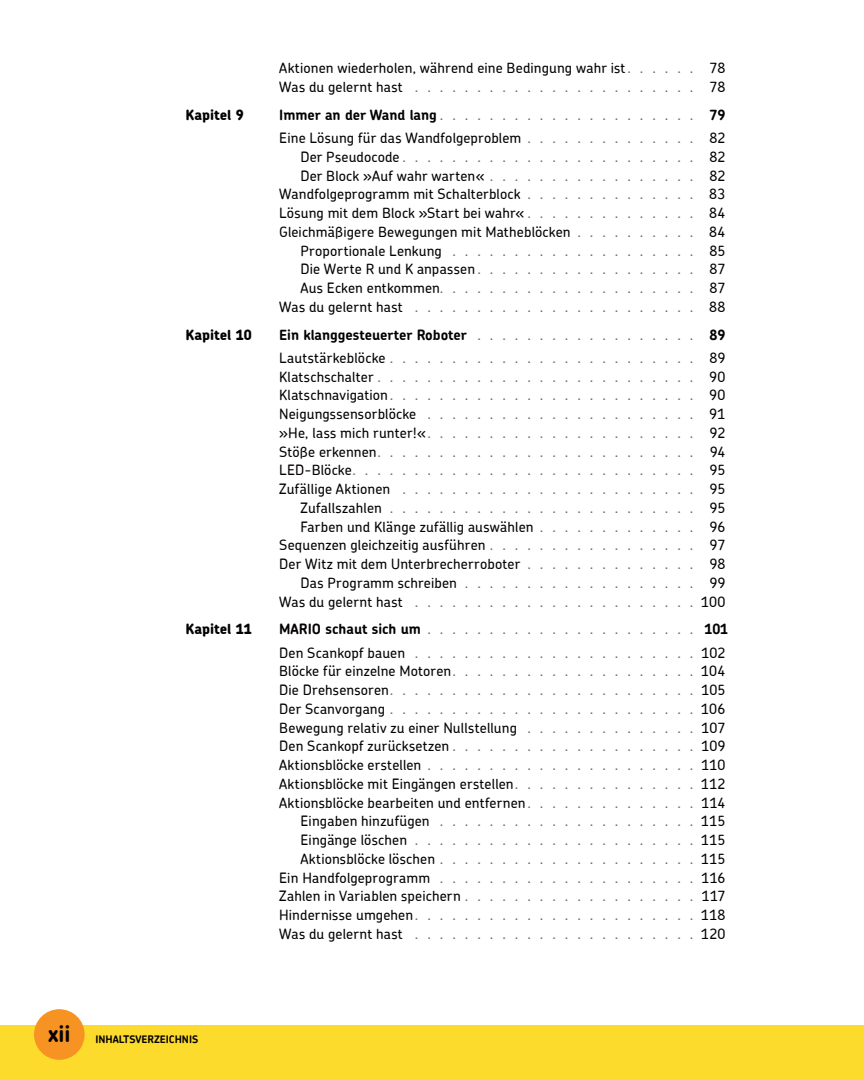
<style>
.page{position:relative;width:864px;height:1080px;background:#fff}
.page>*{position:absolute;margin:0;border:0;box-sizing:border-box;transform-origin:0 0}
.t1{font:500 15px/18.8px "Chevin";color:#66696a}
.t2{font:500 14.25px/18.8px "Chevin";letter-spacing:.01em;color:#040000;text-align:right}
.t3{font:700 14.25px "Chevin";color:#040000}
.t4{font:800 14.25px "Chevin";color:#040000}
.t5{font:700 10.5px "Chevin";color:#040000}
.s1{font-size:15px;color:#66696a}
.s2{font-size:14.25px;color:#040000}
.s3{font-weight:700;font-size:14.25px;color:#040000}
.s4{font-weight:500;font-size:15px;color:#66696a}
.s5{font-size:22.5px}
</style>
<div class="page">
<div style="left:0;top:1026px;width:864px;height:54px;background:#fcdb2c"></div>
<div style="left:34px;top:1009px;width:51px;height:51px;background:#f79323;border-radius:50%"></div>
<p class="t2" style="left:279px;top:58px;width:448px">Aktionen wiederholen, während eine Bedingung wahr ist<span class="s1">. . . . . .</span> 78</p>
<p class="t1" style="left:279px;top:77px;width:448px"><span class="s2">Was du gelernt hast</span> . . . . . . . . . . . . . . . . . . . . . . . <span class="s2">78</span></p>
<p class="t4" style="left:186px;top:105px;width:60px">Kapitel 9</p>
<p class="t1" style="left:279px;top:105px;width:448px"><span class="s3">Immer an der Wand lang</span> . . . . . . . . . . . . . . . . . . . . . <span class="s3">79</span></p>
<p class="t2" style="left:279px;top:128px;width:448px">Eine Lösung für das Wandfolgeproblem <span class="s1">. . . . . . . . . . . . . .</span> 82</p>
<p class="t1" style="left:300px;top:147px;width:427px"><span class="s2">Der Pseudocode</span> . . . . . . . . . . . . . . . . . . . . . . . . <span class="s2">82</span></p>
<p class="t2" style="left:279px;top:166px;width:448px">Der Block »Auf wahr warten« <span class="s1">. . . . . . . . . . . . . . . . .</span> 82<br>Wandfolgeprogramm mit Schalterblock <span class="s1">. . . . . . . . . . . . . .</span> 83<br>Lösung mit dem Block »Start bei wahr« <span class="s1">. . . . . . . . . . . . . .</span> 84<br>Gleichmäßigere Bewegungen mit Matheblöcken <span class="s1">. . . . . . . . . .</span> 84<br>Proportionale Lenkung <span class="s1">. . . . . . . . . . . . . . . . . . . .</span> 85<br>Die Werte R und K anpassen <span class="s1">. . . . . . . . . . . . . . . . . .</span> 87</p>
<p class="t1" style="left:279px;top:278px;width:448px;text-align:right"><span class="s2">Aus Ecken entkommen</span>. . . . . . . . . . . . . . . . . . . . . <span class="s2">87<br>Was du gelernt hast</span> . . . . . . . . . . . . . . . . . . . . . . . <span class="s2">88</span></p>
<p class="t4" style="left:186px;top:325px;width:68px">Kapitel 10</p>
<p class="t3" style="left:279px;top:325px;width:448px">Ein klanggesteuerter Roboter <span class="s4">. . . . . . . . . . . . . . . . . .</span> 89</p>
<p class="t1" style="left:279px;top:348px;width:448px;text-align:justify"><span class="s2">Lautstärkeblöcke</span> . . . . . . . . . . . . . . . . . . . . . . . . . <span class="s2">89<br>Klatschschalter</span> . . . . . . . . . . . . . . . . . . . . . . . . . . <span class="s2">90<br>Klatschnavigation</span>. . . . . . . . . . . . . . . . . . . . . . . . . <span class="s2">90</span></p>
<p class="t2" style="left:279px;top:404px;width:448px;text-align:left">Neigungssensorblöcke <span class="s1">. . . . . . . . . . . . . . . . . . . . . .</span> 91 »He, lass mich runter!«<span class="s1">. . . . . . . . . . . . . . . . . . . . . .</span> 92</p>
<p class="t1" style="left:279px;top:441px;width:448px;text-align:right"><span class="s2">Stöße erkennen</span>. . . . . . . . . . . . . . . . . . . . . . . . . . <span class="s2">94<br>LED-Blöcke</span>. . . . . . . . . . . . . . . . . . . . . . . . . . . . <span class="s2">95<br>Zufällige Aktionen</span> . . . . . . . . . . . . . . . . . . . . . . . . <span class="s2">95<br>Zufallszahlen</span> . . . . . . . . . . . . . . . . . . . . . . . . . <span class="s2">95</span></p>
<p class="t2" style="left:279px;top:517px;width:448px">Farben und Klänge zufällig auswählen <span class="s1">. . . . . . . . . . . . .</span> 96<br>Sequenzen gleichzeitig ausführen <span class="s1">. . . . . . . . . . . . . . . . .</span> 97<br>Der Witz mit dem Unterbrecherroboter <span class="s1">. . . . . . . . . . . . . .</span> 98<br>Das Programm schreiben <span class="s1">. . . . . . . . . . . . . . . . . . .</span> 99</p>
<p class="t1" style="left:279px;top:591px;width:448px"><span class="s2">Was du gelernt hast</span> . . . . . . . . . . . . . . . . . . . . . . . <span class="s2">100</span></p>
<p class="t4" style="left:186px;top:620px;width:68px">Kapitel 11</p>
<p class="t1" style="left:279px;top:617px;width:451px;line-height:23.2px"><span class="s3">MARIO schaut sich um</span> . . . . . . . . . . . . . . . . . . . . . . <span class="s3">101<br></span><span class="s2">Den Scankopf bauen</span> . . . . . . . . . . . . . . . . . . . . . . . <span class="s2">102</span></p>
<p class="t2" style="left:279px;top:661px;width:448px">Blöcke für einzelne Motoren<span class="s1">. . . . . . . . . . . . . . . . . . . .</span> 104</p>
<p class="t1" style="left:279px;top:680px;width:448px"><span class="s2">Die Drehsensoren</span>. . . . . . . . . . . . . . . . . . . . . . . . . <span class="s2">105<br>Der Scanvorgang</span> . . . . . . . . . . . . . . . . . . . . . . . . . <span class="s2">106</span></p>
<p class="t2" style="left:279px;top:718px;width:448px">Bewegung relativ zu einer Nullstellung <span class="s1">. . . . . . . . . . . . . .</span> 107<br>Den Scankopf zurücksetzen <span class="s1">. . . . . . . . . . . . . . . . . . . .</span> 109<br>Aktionsblöcke erstellen <span class="s1">. . . . . . . . . . . . . . . . . . . . . .</span> 110<br>Aktionsblöcke mit Eingängen erstellen<span class="s1">. . . . . . . . . . . . . . .</span> 112<br>Aktionsblöcke bearbeiten und entfernen<span class="s1">. . . . . . . . . . . . . .</span> 114<br>Eingaben hinzufügen <span class="s1">. . . . . . . . . . . . . . . . . . . . .</span> 115</p>
<p class="t1" style="left:300px;top:830px;width:427px"><span class="s2">Eingänge löschen</span> . . . . . . . . . . . . . . . . . . . . . . . <span class="s2">115</span></p>
<p class="t2" style="left:279px;top:849px;width:448px;text-align:justify;text-indent:21px">Aktionsblöcke löschen <span class="s1">. . . . . . . . . . . . . . . . . . . . .</span> 115<br>Ein Handfolgeprogramm <span class="s1">. . . . . . . . . . . . . . . . . . . . .</span> 116<br>Zahlen in Variablen speichern <span class="s1">. . . . . . . . . . . . . . . . . . .</span> 117</p>
<p class="t1" style="left:279px;top:905px;width:448px"><span class="s2">Hindernisse umgehen</span>. . . . . . . . . . . . . . . . . . . . . . . <span class="s2">118<br>Was du gelernt hast</span> . . . . . . . . . . . . . . . . . . . . . . . <span class="s2">120</span></p>
<p class="t5" style="left:48px;top:1033px;width:152px"><span class="s5">xii</span> INHALTSVERZEICHNIS</p>
</div>
